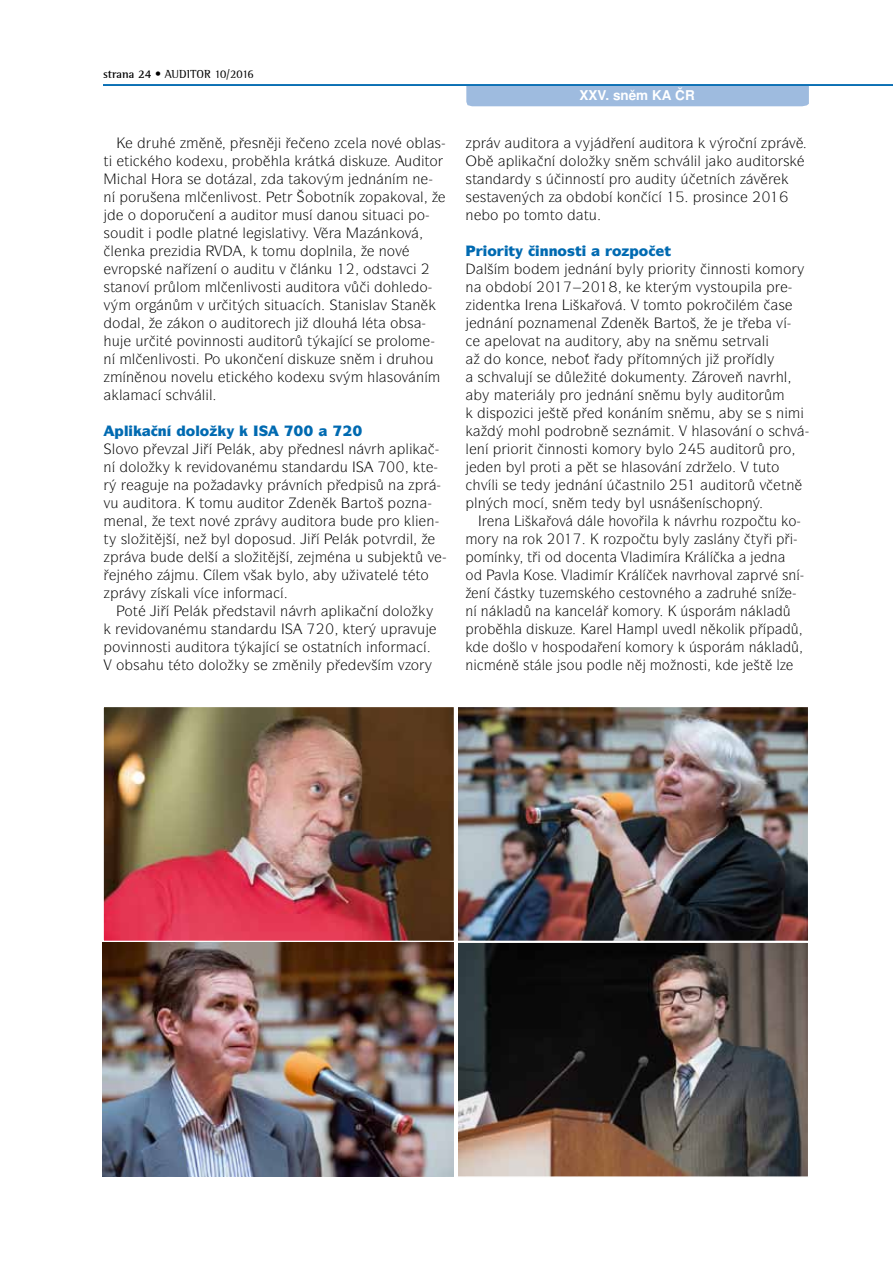
<style>
.page{position:relative;width:893px;height:1263px;background:#fff}
.page>*{position:absolute;margin:0;border:0;box-sizing:border-box;transform-origin:0 0}
.t1{font:14.25px "Itc Symbol CE";color:#000}
.t2{font:900 14.25px "Itc Symbol CE";color:#006ab1}
.t3{font:700 13.5px "Nimbus San LCE";color:#fff}
.t4{font:12px "Rotis Semiserif";color:#000}
.s1{font-weight:700}
</style>
<div class="page">
<div style="left:466px;top:86px;width:343px;height:20px;background:#9ebbdf"></div>
<hr style="left:103px;top:84px;width:790px;height:2px;background:#006ab1">
<img style="left:459px;top:709px;width:347px;height:230px">
<div style="left:456px;top:706px;width:353px;height:236px;border:2px solid #fff"></div>
<img style="left:105px;top:709px;width:347px;height:230px">
<div style="left:102px;top:706px;width:353px;height:236px;border:2px solid #fff"></div>
<img style="left:459px;top:944px;width:347px;height:231px">
<div style="left:456px;top:941px;width:353px;height:237px;border:2px solid #fff"></div>
<img style="left:102px;top:942px;width:352px;height:235px">
<p class="t4" style="left:103px;top:66px;width:152px"><span class="s1">strana 24 •</span> AUDITOR 10/2016</p>
<p class="t1" style="left:207px;top:135px;width:10px">■</p>
<p class="t1" style="left:355px;top:135px;width:87px">● ■□❖ □ ● ▲</p>
<p class="t1" style="left:404px;top:153px;width:35px">◆ ▼□</p>
<p class="t1" style="left:144px;top:171px;width:52px">● ★□ ▲</p>
<p class="t1" style="left:249px;top:171px;width:5px">●</p>
<p class="t1" style="left:288px;top:171px;width:37px">▼ □❖</p>
<p class="t1" style="left:412px;top:171px;width:10px">■</p>
<p class="t1" style="left:104px;top:189px;width:71px">■ □◆ ■</p>
<p class="t1" style="left:197px;top:189px;width:62px">● ■● ❖□▲▼</p>
<p class="t1" style="left:282px;top:189px;width:63px">▼ □ □▼■</p>
<p class="t1" style="left:365px;top:189px;width:60px">□ □❖●</p>
<p class="t1" style="left:128px;top:207px;width:85px">□ □□◆ ■</p>
<p class="t1" style="left:239px;top:207px;width:35px">◆ ▼□</p>
<p class="t1" style="left:333px;top:207px;width:54px">■□◆ ▲ ▼◆</p>
<p class="t1" style="left:104px;top:225px;width:42px">▲□◆ ▼</p>
<p class="t1" style="left:206px;top:225px;width:42px">● ▼■ ●</p>
<p class="t1" style="left:265px;top:225px;width:35px">▲● ▼❖</p>
<p class="t1" style="left:381px;top:225px;width:32px">■ □❖</p>
<p class="t1" style="left:262px;top:243px;width:84px">▼□ ◆ □ ●■●</p>
<p class="t1" style="left:379px;top:243px;width:25px">■□❖</p>
<p class="t1" style="left:111px;top:261px;width:37px">❖□▲</p>
<p class="t1" style="left:166px;top:261px;width:168px">■ ■ □◆▼◆ ❖●■◆</p>
<p class="t1" style="left:363px;top:261px;width:45px">□▲▼❖</p>
<p class="t1" style="left:104px;top:279px;width:44px">▲▼ ■□❖</p>
<p class="t1" style="left:217px;top:279px;width:135px">● ■● ❖□▲▼ ◆ ▼□ ❖</p>
<p class="t1" style="left:383px;top:279px;width:47px">□● □</p>
<p class="t1" style="left:164px;top:297px;width:75px">■ ❖◆ ▼</p>
<p class="t1" style="left:264px;top:297px;width:25px">▲▼◆</p>
<p class="t1" style="left:338px;top:297px;width:84px">▼■▲●❖ ▼■</p>
<p class="t1" style="left:188px;top:315px;width:76px">□■ □ ◆ ▼□</p>
<p class="t1" style="left:322px;top:315px;width:22px">●□◆</p>
<p class="t1" style="left:362px;top:315px;width:53px">●▼ □▲</p>
<p class="t1" style="left:112px;top:333px;width:54px">◆ ◆ ▼</p>
<p class="t1" style="left:185px;top:333px;width:129px">□❖ ■■□▲▼ ◆ ▼□ ▼</p>
<p class="t1" style="left:357px;top:333px;width:54px">▲ □●□</p>
<p class="t1" style="left:104px;top:351px;width:90px">■ ● ■● ❖□▲▼</p>
<p class="t1" style="left:212px;top:351px;width:69px">□◆□■ ■</p>
<p class="t1" style="left:401px;top:351px;width:34px">◆ □◆</p>
<p class="t1" style="left:126px;top:369px;width:106px">■ ■□◆ ■□❖ ●◆ ▼</p>
<p class="t1" style="left:317px;top:369px;width:27px">◆ ▲❖</p>
<p class="t1" style="left:375px;top:369px;width:50px">● ▲□❖ ■</p>
<p class="t1" style="left:119px;top:387px;width:5px">●</p>
<p class="t1" style="left:166px;top:387px;width:49px">▲ ❖●●</p>
<p class="t2" style="left:186px;top:423px;width:25px">□●□</p>
<p class="t1" style="left:112px;top:441px;width:28px">●□❖□</p>
<p class="t1" style="left:232px;top:441px;width:5px">●</p>
<p class="t1" style="left:318px;top:441px;width:55px">■▲● ■❖</p>
<p class="t1" style="left:406px;top:441px;width:5px">●</p>
<p class="t1" style="left:104px;top:459px;width:46px">■ □●□</p>
<p class="t1" style="left:199px;top:459px;width:52px">❖ □❖■</p>
<p class="t1" style="left:270px;top:459px;width:41px">◆ ▲▼ ■</p>
<p class="t1" style="left:104px;top:495px;width:62px">❖◆ ◆ ▼□</p>
<p class="t1" style="left:199px;top:495px;width:81px">▼□ ◆ ◆ ▼□</p>
<p class="t1" style="left:313px;top:495px;width:10px">■</p>
<p class="t1" style="left:170px;top:513px;width:55px">▼ ▼ ■□❖</p>
<p class="t1" style="left:262px;top:513px;width:62px">❖ ◆ ▼□</p>
<p class="t1" style="left:391px;top:513px;width:45px">□ ● ■</p>
<p class="t1" style="left:104px;top:531px;width:52px">▼ ▲●□ ▼</p>
<p class="t1" style="left:184px;top:531px;width:10px">■</p>
<p class="t1" style="left:227px;top:531px;width:58px">● □ □▲◆</p>
<p class="t1" style="left:340px;top:531px;width:75px">● □▼❖ ●</p>
<p class="t1" style="left:204px;top:549px;width:65px">● ▲●□ ▼</p>
<p class="t1" style="left:335px;top:549px;width:49px">■ ◆ ▲◆</p>
<p class="t1" style="left:341px;top:567px;width:89px">◆❖▼● ▼▼□</p>
<p class="t1" style="left:132px;top:585px;width:71px">❖ ▲ ● ❖</p>
<p class="t1" style="left:189px;top:603px;width:5px">●</p>
<p class="t1" style="left:243px;top:603px;width:62px">▲▼❖● ■❖</p>
<p class="t1" style="left:337px;top:603px;width:76px">● ■ □●□</p>
<p class="t1" style="left:128px;top:621px;width:52px">❖ □❖■</p>
<p class="t1" style="left:199px;top:621px;width:41px">◆ ▲▼ ■</p>
<p class="t1" style="left:112px;top:639px;width:128px">□❖ ■■□▲▼ ◆ ▼□ ▼</p>
<p class="t1" style="left:284px;top:639px;width:61px">▲ □▲▼ ▼■</p>
<p class="t1" style="left:116px;top:657px;width:113px">□ ▲ ◆ ▼ ▼□ □●□</p>
<p class="t1" style="left:364px;top:657px;width:56px">❖ ❖ □</p>
<p class="t3" style="left:579px;top:87px;width:117px">XXV. sněm KA ČR</p>
<p class="t1" style="left:493px;top:135px;width:54px">❖ ◆ ▼□</p>
<p class="t1" style="left:623px;top:135px;width:59px">■ ◆ ▼□</p>
<p class="t1" style="left:710px;top:135px;width:45px">❖ □■</p>
<p class="t1" style="left:514px;top:153px;width:76px">● ■ □●□</p>
<p class="t1" style="left:654px;top:153px;width:49px">▲ ❖●●</p>
<p class="t1" style="left:724px;top:153px;width:67px">□ ◆ ▼□▲</p>
<p class="t1" style="left:465px;top:171px;width:29px">▲▼ ■</p>
<p class="t1" style="left:535px;top:171px;width:67px">▲ ■■□▲▼</p>
<p class="t1" style="left:623px;top:171px;width:47px">□ ◆ ▼</p>
<p class="t1" style="left:465px;top:189px;width:58px">▲▲▼❖■</p>
<p class="t1" style="left:707px;top:189px;width:28px">□▲■</p>
<p class="t1" style="left:465px;top:207px;width:99px">■ □ □▼□ ▼□</p>
<p class="t2" style="left:540px;top:243px;width:43px">■■□▲▼</p>
<p class="t2" style="left:612px;top:243px;width:61px">□□▼</p>
<p class="t1" style="left:484px;top:261px;width:5px">●</p>
<p class="t1" style="left:632px;top:261px;width:57px">● □ ▼</p>
<p class="t1" style="left:711px;top:261px;width:82px">■■□▲▼ □ □</p>
<p class="t1" style="left:465px;top:279px;width:56px">■□ □</p>
<p class="t1" style="left:696px;top:279px;width:60px">❖ ▲▼□◆ ●</p>
<p class="t1" style="left:542px;top:297px;width:10px">■</p>
<p class="t1" style="left:643px;top:297px;width:97px">▼□▼□ □□●</p>
<p class="t1" style="left:486px;top:315px;width:65px">■■ □■</p>
<p class="t1" style="left:626px;top:315px;width:10px">■</p>
<p class="t1" style="left:509px;top:333px;width:45px">●□❖ ▼ ■</p>
<p class="t1" style="left:573px;top:333px;width:35px">◆ ▼□</p>
<p class="t1" style="left:655px;top:333px;width:36px">■ ▲■</p>
<p class="t1" style="left:710px;top:333px;width:57px">◆ ▲▼❖●</p>
<p class="t1" style="left:493px;top:351px;width:38px">□ □■</p>
<p class="t1" style="left:645px;top:351px;width:35px">▼□ ■</p>
<p class="t1" style="left:477px;top:369px;width:67px">▲ ❖●◆ ▲</p>
<p class="t1" style="left:747px;top:369px;width:41px">■❖ ●</p>
<p class="t1" style="left:573px;top:387px;width:81px">□ ■ ■ ▲■</p>
<p class="t1" style="left:725px;top:387px;width:35px">◆ ▼□</p>
<p class="t1" style="left:615px;top:405px;width:34px">□■ ■</p>
<p class="t1" style="left:747px;top:405px;width:39px">▲ ▲ ■</p>
<p class="t1" style="left:520px;top:423px;width:123px">□● □ □■ ▲ ■</p>
<p class="t1" style="left:666px;top:423px;width:133px">▼ ●▲□❖■ □▲ ❖</p>
<p class="t1" style="left:510px;top:441px;width:119px">□ ▼ ■■□▲▼ □ □</p>
<p class="t1" style="left:662px;top:441px;width:36px">●□ ✔</p>
<p class="t1" style="left:718px;top:441px;width:35px">◆ ▼□</p>
<p class="t1" style="left:629px;top:459px;width:50px">● ▲□❖ ■</p>
<p class="t1" style="left:753px;top:459px;width:28px">▼◆▼□</p>
<p class="t1" style="left:481px;top:477px;width:47px">❖● ▲ ▼</p>
<p class="t1" style="left:630px;top:477px;width:37px">▲▼■ ●□</p>
<p class="t1" style="left:708px;top:477px;width:88px">◆ ▼□ ❖ ▼■</p>
<p class="t1" style="left:474px;top:495px;width:13px">●■</p>
<p class="t1" style="left:525px;top:495px;width:43px">□ ▲■</p>
<p class="t1" style="left:641px;top:495px;width:32px">● ◆▲■</p>
<p class="t1" style="left:694px;top:495px;width:60px">■▲ □■</p>
<p class="t1" style="left:495px;top:513px;width:9px">■</p>
<p class="t1" style="left:593px;top:513px;width:59px">● □❖□ ●</p>
<p class="t1" style="left:674px;top:513px;width:124px">■❖ ◆ □ □▼◆ □</p>
<p class="t1" style="left:478px;top:531px;width:59px">□ ■ □</p>
<p class="t1" style="left:608px;top:531px;width:52px">□ □▼◆</p>
<p class="t1" style="left:679px;top:531px;width:55px">● ▲● ■</p>
<p class="t1" style="left:574px;top:549px;width:37px">□ ■▼</p>
<p class="t1" style="left:629px;top:549px;width:5px">●</p>
<p class="t1" style="left:706px;top:549px;width:5px">●</p>
<p class="t1" style="left:770px;top:549px;width:9px">■</p>
<p class="t1" style="left:465px;top:567px;width:48px">□ ❖●</p>
<p class="t1" style="left:569px;top:567px;width:5px">●</p>
<p class="t1" style="left:639px;top:567px;width:95px">● ■❖ □❖●</p>
<p class="t1" style="left:764px;top:567px;width:34px">❖ ▲■</p>
<p class="t1" style="left:479px;top:585px;width:43px">■ ▲▼</p>
<p class="t1" style="left:633px;top:585px;width:59px">▲▼□❖■ □</p>
<p class="t1" style="left:734px;top:585px;width:43px">◆ ▲■</p>
<p class="t1" style="left:465px;top:603px;width:43px">■ ■ ●</p>
<p class="t1" style="left:535px;top:603px;width:62px">■ ■●</p>
<p class="t1" style="left:655px;top:621px;width:81px">● ◆❖ ● ■ □●</p>
<p class="t1" style="left:501px;top:639px;width:81px">□●□ ❖ □▲□</p>
<p class="t1" style="left:610px;top:639px;width:52px">■ □ □</p>
<p class="t1" style="left:465px;top:657px;width:171px">■ ■ ▲▼ ● ▲□◆ □ ● ■</p>
<p class="t1" style="left:662px;top:657px;width:43px">□ ■□▲▼</p>
</div>
